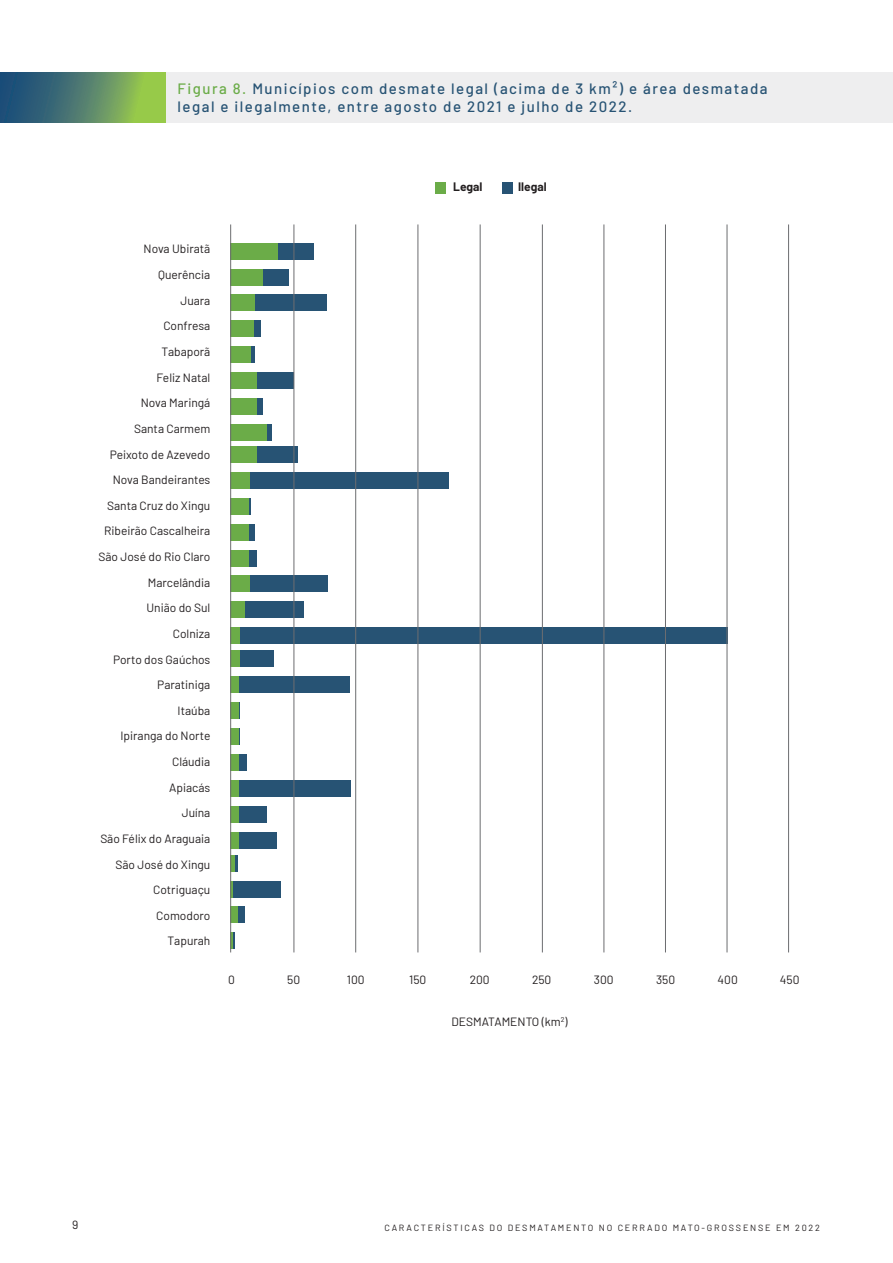
<style>
.page{position:relative;width:893px;height:1263px;background:#fff}
.page>*{position:absolute;margin:0;border:0;box-sizing:border-box;transform-origin:0 0}
.t1{font:500 15px "Barlow";letter-spacing:.1em;color:#275374}
.t2{font:12px "Barlow";color:#231f20}
.t3{font:700 12px "Barlow";color:#231f20}
.t4{font:9px "Barlow";letter-spacing:.2em;color:#231f20}
.s1{color:#6bac48}
</style>
<div class="page">
<div style="left:0;top:72px;width:893px;height:51px;background:#eeeeef"></div>
<div style="left:230px;top:243px;width:84px;height:16px;background:#275374"></div>
<div style="left:230px;top:446px;width:68px;height:17px;background:#275374"></div>
<div style="left:230px;top:651px;width:44px;height:16px;background:#275374"></div>
<div style="left:230px;top:855px;width:8px;height:16px;background:#275374"></div>
<div style="left:230px;top:347px;width:25px;height:16px;background:#275374"></div>
<div style="left:230px;top:550px;width:27px;height:16px;background:#275374"></div>
<div style="left:230px;top:754px;width:17px;height:16px;background:#275374"></div>
<div style="left:230px;top:295px;width:97px;height:16px;background:#275374"></div>
<div style="left:230px;top:498px;width:21px;height:16px;background:#275374"></div>
<div style="left:230px;top:702px;width:10px;height:17px;background:#275374"></div>
<div style="left:230px;top:728px;width:10px;height:17px;background:#275374"></div>
<div style="left:230px;top:907px;width:15px;height:16px;background:#275374"></div>
<div style="left:230px;top:398px;width:32px;height:17px;background:#275374"></div>
<div style="left:230px;top:602px;width:74px;height:16px;background:#275374"></div>
<div style="left:230px;top:806px;width:37px;height:16px;background:#275374"></div>
<div style="left:230px;top:269px;width:59px;height:16px;background:#275374"></div>
<div style="left:230px;top:472px;width:219px;height:16px;background:#275374"></div>
<div style="left:230px;top:677px;width:120px;height:16px;background:#275374"></div>
<div style="left:230px;top:881px;width:51px;height:16px;background:#275374"></div>
<div style="left:230px;top:372px;width:64px;height:17px;background:#275374"></div>
<div style="left:230px;top:576px;width:98px;height:16px;background:#275374"></div>
<div style="left:230px;top:780px;width:121px;height:16px;background:#275374"></div>
<div style="left:230px;top:321px;width:31px;height:16px;background:#275374"></div>
<div style="left:230px;top:524px;width:25px;height:16px;background:#275374"></div>
<div style="left:230px;top:933px;width:5px;height:16px;background:#275374"></div>
<div style="left:230px;top:424px;width:42px;height:16px;background:#275374"></div>
<div style="left:230px;top:628px;width:498px;height:16px;background:#275374"></div>
<div style="left:230px;top:832px;width:46px;height:16px;background:#275374"></div>
<div style="left:230px;top:243px;width:48px;height:16px;background:#6bac48"></div>
<div style="left:230px;top:446px;width:27px;height:17px;background:#6bac48"></div>
<div style="left:230px;top:651px;width:10px;height:16px;background:#6bac48"></div>
<div style="left:230px;top:347px;width:21px;height:16px;background:#6bac48"></div>
<div style="left:230px;top:550px;width:19px;height:16px;background:#6bac48"></div>
<div style="left:230px;top:295px;width:25px;height:16px;background:#6bac48"></div>
<div style="left:230px;top:498px;width:19px;height:16px;background:#6bac48"></div>
<div style="left:230px;top:702px;width:9px;height:17px;background:#6bac48"></div>
<div style="left:230px;top:728px;width:9px;height:17px;background:#6bac48"></div>
<div style="left:230px;top:754px;width:9px;height:16px;background:#6bac48"></div>
<div style="left:230px;top:780px;width:9px;height:16px;background:#6bac48"></div>
<div style="left:230px;top:806px;width:9px;height:16px;background:#6bac48"></div>
<div style="left:230px;top:832px;width:9px;height:16px;background:#6bac48"></div>
<div style="left:230px;top:907px;width:8px;height:16px;background:#6bac48"></div>
<hr style="left:230px;top:933px;width:3px;height:16px;background:#6bac48">
<div style="left:230px;top:855px;width:5px;height:16px;background:#6bac48"></div>
<hr style="left:230px;top:881px;width:3px;height:16px;background:#6bac48">
<div style="left:230px;top:398px;width:27px;height:17px;background:#6bac48"></div>
<div style="left:230px;top:602px;width:15px;height:16px;background:#6bac48"></div>
<div style="left:230px;top:269px;width:32px;height:16px;background:#6bac48"></div>
<div style="left:230px;top:472px;width:20px;height:16px;background:#6bac48"></div>
<div style="left:230px;top:677px;width:9px;height:16px;background:#6bac48"></div>
<div style="left:230px;top:372px;width:27px;height:17px;background:#6bac48"></div>
<div style="left:230px;top:576px;width:20px;height:16px;background:#6bac48"></div>
<div style="left:230px;top:321px;width:24px;height:16px;background:#6bac48"></div>
<div style="left:230px;top:524px;width:19px;height:16px;background:#6bac48"></div>
<div style="left:230px;top:424px;width:37px;height:16px;background:#6bac48"></div>
<div style="left:230px;top:628px;width:10px;height:16px;background:#6bac48"></div>
<div style="left:436px;top:182px;width:10px;height:12px;background:#6bac48"></div>
<div style="left:502px;top:182px;width:10px;height:12px;background:#275374"></div>
<svg style="left:0;top:72px;width:166px;height:51px;background:#578668"></svg>
<hr style="left:294px;top:224px;width:1px;height:728px;background:#6c6d70">
<hr style="left:355px;top:224px;width:1px;height:728px;background:#6c6d70">
<hr style="left:418px;top:224px;width:1px;height:728px;background:#6c6d70">
<hr style="left:480px;top:224px;width:1px;height:728px;background:#6c6d70">
<hr style="left:542px;top:224px;width:1px;height:728px;background:#6c6d70">
<hr style="left:604px;top:224px;width:1px;height:728px;background:#6c6d70">
<hr style="left:665px;top:224px;width:1px;height:728px;background:#6c6d70">
<hr style="left:727px;top:224px;width:1px;height:728px;background:#6c6d70">
<hr style="left:788px;top:224px;width:1px;height:728px;background:#6c6d70">
<hr style="left:230px;top:224px;width:1px;height:728px;background:#6c6d70">
<p class="t1" style="left:178px;top:78px;width:592px"><span class="s1">Figura 8.</span> Municípios com desmate legal (acima de 3 km²) e área desmatada</p>
<p class="t1" style="left:178px;top:96px;width:456px">legal e ilegalmente, entre agosto de 2021 e julho de 2022.</p>
<p class="t3" style="left:453px;top:178px;width:31px">Legal</p>
<p class="t3" style="left:518px;top:177px;width:30px">Ilegal</p>
<p class="t2" style="left:144px;top:240px;width:68px">Nova Ubiratã</p>
<p class="t2" style="left:158px;top:266px;width:54px">Querência</p>
<p class="t2" style="left:180px;top:292px;width:31px">Juara</p>
<p class="t2" style="left:163px;top:317px;width:49px">Confresa</p>
<p class="t2" style="left:161px;top:343px;width:51px">Tabaporã</p>
<p class="t2" style="left:157px;top:369px;width:55px">Feliz Natal</p>
<p class="t2" style="left:141px;top:394px;width:71px">Nova Maringá</p>
<p class="t2" style="left:134px;top:420px;width:78px">Santa Carmem</p>
<p class="t2" style="left:110px;top:445px;width:102px">Peixoto de Azevedo</p>
<p class="t2" style="left:113px;top:471px;width:99px">Nova Bandeirantes</p>
<p class="t2" style="left:107px;top:497px;width:105px">Santa Cruz do Xingu</p>
<p class="t2" style="left:104px;top:522px;width:108px">Ribeirão Cascalheira</p>
<p class="t2" style="left:99px;top:548px;width:113px">São José do Rio Claro</p>
<p class="t2" style="left:148px;top:574px;width:64px">Marcelândia</p>
<p class="t2" style="left:146px;top:599px;width:65px">União do Sul</p>
<p class="t2" style="left:173px;top:625px;width:39px">Colniza</p>
<p class="t2" style="left:113px;top:650px;width:99px">Porto dos Gaúchos</p>
<p class="t2" style="left:157px;top:676px;width:55px">Paratiniga</p>
<p class="t2" style="left:178px;top:702px;width:34px">Itaúba</p>
<p class="t2" style="left:120px;top:727px;width:91px">Ipiranga do Norte</p>
<p class="t2" style="left:172px;top:753px;width:40px">Cláudia</p>
<p class="t2" style="left:169px;top:779px;width:43px">Apiacás</p>
<p class="t2" style="left:182px;top:804px;width:30px">Juína</p>
<p class="t2" style="left:100px;top:830px;width:112px">São Félix do Araguaia</p>
<p class="t2" style="left:115px;top:855px;width:96px">São José do Xingu</p>
<p class="t2" style="left:153px;top:881px;width:59px">Cotriguaçu</p>
<p class="t2" style="left:156px;top:907px;width:56px">Comodoro</p>
<p class="t2" style="left:168px;top:932px;width:44px">Tapurah</p>
<p class="t2" style="left:228px;top:971px;width:8px">0</p>
<p class="t2" style="left:287px;top:971px;width:14px">50</p>
<p class="t2" style="left:347px;top:971px;width:19px">100</p>
<p class="t2" style="left:409px;top:971px;width:19px">150</p>
<p class="t2" style="left:470px;top:971px;width:21px">200</p>
<p class="t2" style="left:532px;top:971px;width:21px">250</p>
<p class="t2" style="left:594px;top:971px;width:21px">300</p>
<p class="t2" style="left:656px;top:971px;width:21px">350</p>
<p class="t2" style="left:718px;top:971px;width:22px">400</p>
<p class="t2" style="left:780px;top:971px;width:21px">450</p>
<p class="t2" style="left:451px;top:1013px;width:118px">DESMATAMENTO (km<sup>2</sup>)</p>
<p class="t2" style="left:72px;top:1216px;width:8px">9</p>
<p class="t4" style="left:384px;top:1221px;width:437px">CARACTERÍSTICAS DO DESMATAMENTO NO CERRADO MATO-GROSSENSE EM 2022</p>
</div>
